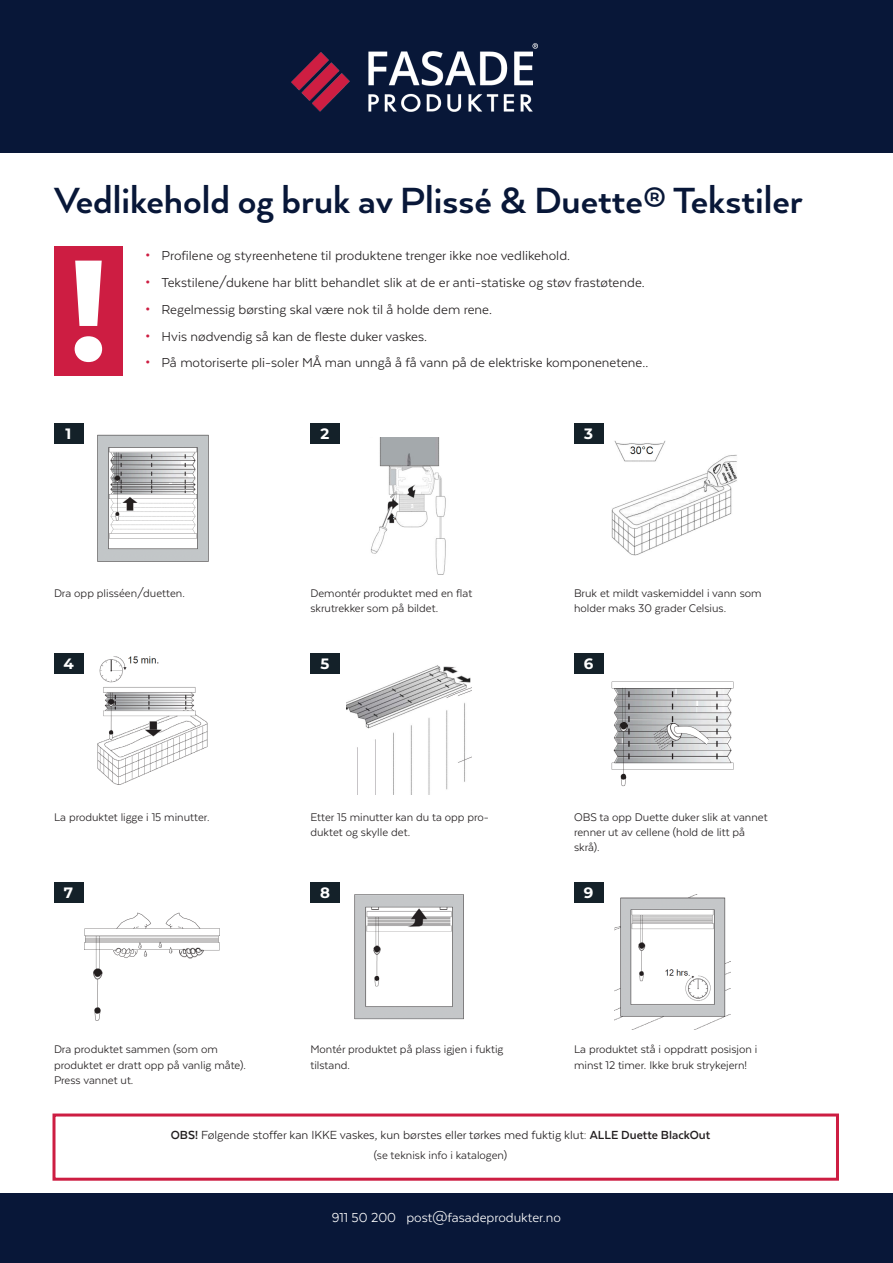
<style>
.page{position:relative;width:893px;height:1263px;background:#fff}
.page>*{position:absolute;margin:0;border:0;box-sizing:border-box;transform-origin:0 0}
.t1{font:100 143.25px "Montserrat";color:#fff}
.t2{font:700 42px "Arquitecta";color:#081738}
.t3{font:15px "Texta";color:#231f20}
.t4{font:15px "Texta";color:#fff}
.t5{font:100 15px "Montserrat";color:#fff}
.t6{font:13.5px "Texta";color:#231f20}
.t7{font:12.75px/15.3px "Texta";color:#231f20}
.s1{font-size:22.5px;color:#cd1d42}
.s2{font-weight:700}
</style>
<div class="page">
<div style="left:0;top:1193px;width:893px;height:70px;background:#081738"></div>
<div style="left:0;top:0;width:893px;height:153px;background:#081738"></div>
<img style="left:292px;top:44px;width:245px;height:67px">
<img style="left:97px;top:434px;width:112px;height:128px">
<img style="left:97px;top:656px;width:111px;height:129px">
<img style="left:84px;top:912px;width:136px;height:109px">
<img style="left:371px;top:437px;width:75px;height:137px">
<img style="left:346px;top:665px;width:125px;height:130px">
<img style="left:354px;top:894px;width:110px;height:126px">
<img style="left:611px;top:441px;width:126px;height:115px">
<img style="left:611px;top:681px;width:123px;height:106px">
<img style="left:614px;top:894px;width:116px;height:135px">
<div style="left:54px;top:246px;width:69px;height:129px;background:#cd1d42"></div>
<div style="left:54px;top:423px;width:29px;height:20px;background:#142129"></div>
<div style="left:54px;top:654px;width:29px;height:20px;background:#142129"></div>
<div style="left:54px;top:883px;width:29px;height:20px;background:#142129"></div>
<div style="left:310px;top:423px;width:29px;height:20px;background:#142129"></div>
<div style="left:574px;top:423px;width:29px;height:20px;background:#142129"></div>
<div style="left:310px;top:654px;width:29px;height:20px;background:#142129"></div>
<div style="left:310px;top:883px;width:29px;height:20px;background:#142129"></div>
<div style="left:574px;top:654px;width:29px;height:20px;background:#142129"></div>
<div style="left:574px;top:883px;width:29px;height:20px;background:#142129"></div>
<div style="left:52px;top:1113px;width:787px;height:68px;border:3px solid #cd1d42"></div>
<p class="t2" style="left:54px;top:174px;width:750px">Vedlikehold og bruk av Plissé &amp; Duette® Tekstiler</p>
<p class="t1" style="left:68px;top:215px;width:43px">!</p>
<p class="t3" style="left:145px;top:248px;width:427px"><span class="s1">•</span> Profilene og styreenhetene til produktene trenger ikke noe vedlikehold.</p>
<p class="t3" style="left:145px;top:275px;width:502px"><span class="s1">•</span> Tekstilene/dukene har blitt behandlet slik at de er anti-statiske og støv frastøtende.</p>
<p class="t3" style="left:145px;top:302px;width:349px"><span class="s1">•</span> Regelmessig børsting skal være nok til å holde dem rene.</p>
<p class="t3" style="left:145px;top:328px;width:284px"><span class="s1">•</span> Hvis nødvendig så kan de fleste duker vaskes.</p>
<p class="t3" style="left:145px;top:355px;width:505px"><span class="s1">•</span> På motoriserte pli-soler MÅ man unngå å få vann på de elektriske komponenetene..</p>
<p class="t5" style="left:66px;top:423px;width:7px">1</p>
<p class="t5" style="left:321px;top:423px;width:10px">2</p>
<p class="t5" style="left:584px;top:423px;width:10px">3</p>
<p class="t7" style="left:54px;top:585px;width:132px">Dra opp plisséen/duetten.</p>
<p class="t7" style="left:310px;top:585px;width:163px">Demontér produktet med en flat skrutrekker som på bildet.</p>
<p class="t7" style="left:574px;top:585px;width:189px">Bruk et mildt vaskemiddel i vann som holder maks 30 grader Celsius.</p>
<p class="t5" style="left:63px;top:654px;width:12px">4</p>
<p class="t5" style="left:320px;top:654px;width:10px">5</p>
<p class="t5" style="left:584px;top:654px;width:11px">6</p>
<p class="t7" style="left:54px;top:809px;width:157px">La produktet ligge i 15 minutter.</p>
<p class="t7" style="left:310px;top:809px;width:180px">Etter 15 minutter kan du ta opp pro&shy;duktet og skylle det.</p>
<p class="t7" style="left:574px;top:809px;width:195px">OBS ta opp Duette duker slik at vannet renner ut av cellene (hold de litt på skrå).</p>
<p class="t5" style="left:64px;top:883px;width:11px">7</p>
<p class="t5" style="left:320px;top:883px;width:11px">8</p>
<p class="t5" style="left:584px;top:883px;width:11px">9</p>
<p class="t7" style="left:54px;top:1041px;width:193px">Dra produktet sammen (som om produktet er dratt opp på vanlig måte).<br>Press vannet ut.</p>
<p class="t7" style="left:310px;top:1041px;width:195px">Montér produktet på plass igjen i fuktig tilstand.</p>
<p class="t7" style="left:574px;top:1041px;width:185px">La produktet stå i oppdratt posisjon i minst 12 timer. Ikke bruk strykejern!</p>
<p class="t6" style="left:171px;top:1128px;width:541px"><span class="s2">OBS!</span> Følgende stoffer kan IKKE vaskes, kun børstes eller tørkes med fuktig klut: <span class="s2">ALLE Duette BlackOut</span></p>
<p class="t7" style="left:374px;top:1147px;width:135px">(se teknisk info i katalogen)</p>
<p class="t4" style="left:332px;top:1209px;width:231px">911 50 200 post@fasadeprodukter.no</p>
</div>
